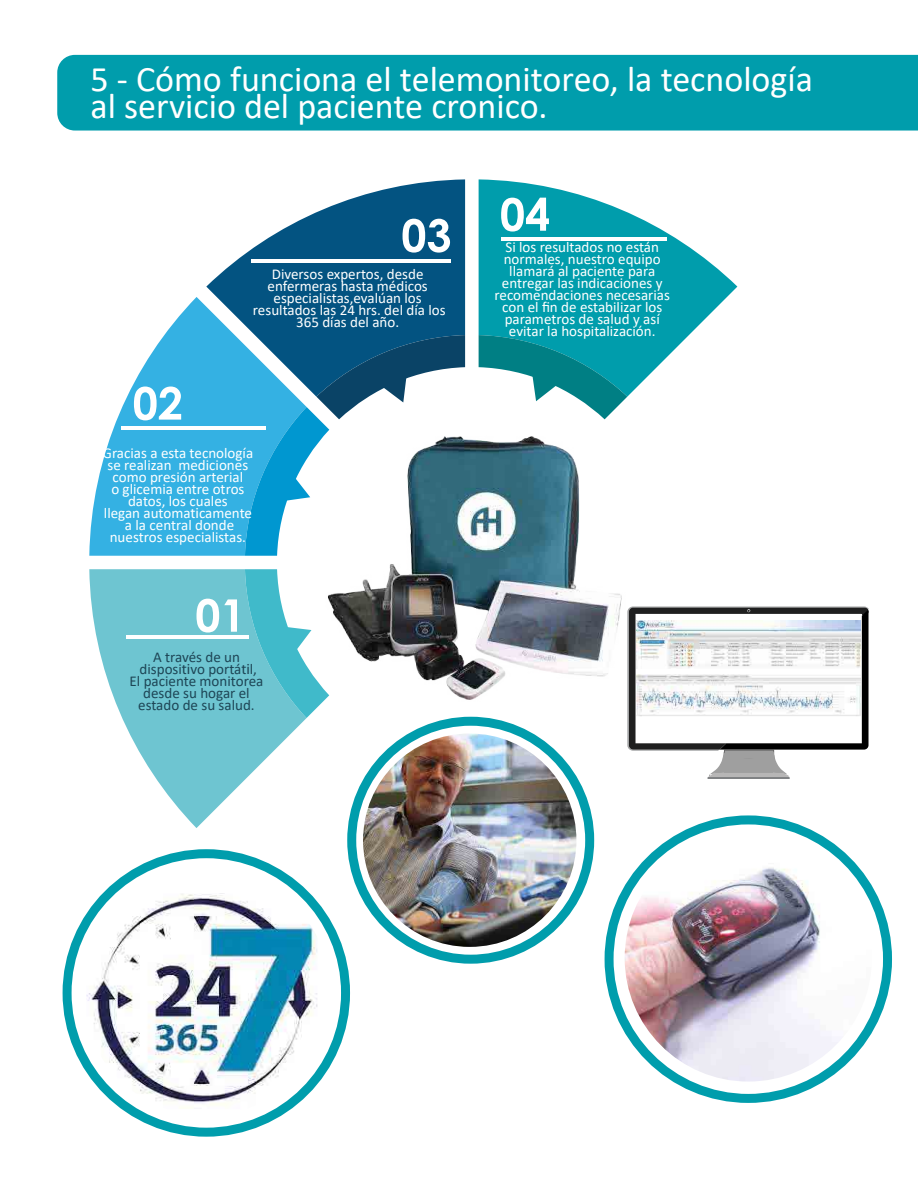
<style>
.page{position:relative;width:918px;height:1188px;background:#fff}
.page>*{position:absolute;margin:0;border:0;box-sizing:border-box;transform-origin:0 0}
.t1{font:36px/27px "Calibri";color:#fff}
.t2{font:15px/12px "Calibri";color:#fff;text-align:center}
.t3{font:15px/12px "Calibri";color:#1e4656;text-align:center}
.s1{font-family:"Myriad Pro"}
</style>
<div class="page">
<div style="left:57px;top:55px;width:861px;height:76px;background:#009dac"></div>
<img style="left:329px;top:419px;width:293px;height:281px">
<svg style="left:89px;top:569px;width:218px;height:259px;fill:#6ec5d1"></svg>
<svg style="left:89px;top:297px;width:156px;height:259px;fill:#34b1e3"></svg>
<svg style="left:206px;top:179px;width:259px;height:218px;fill:#035381"></svg>
<svg style="left:479px;top:179px;width:258px;height:218px;fill:#009dac"></svg>
<svg style="left:479px;top:335px;width:148px;height:84px"></svg>
<svg style="left:245px;top:335px;width:220px;height:221px"></svg>
<svg style="left:245px;top:569px;width:84px;height:149px"></svg>
<svg style="left:197px;top:599px;width:40px;height:34px"></svg>
<hr style="left:126px;top:635px;width:123px;height:3px;background:#fff">
<svg style="left:134px;top:387px;width:47px;height:33px"></svg>
<hr style="left:121px;top:426px;width:144px;height:4px;background:#fff">
<svg style="left:403px;top:219px;width:47px;height:34px"></svg>
<hr style="left:251px;top:259px;width:200px;height:4px;background:#fff">
<svg style="left:501px;top:198px;width:48px;height:34px"></svg>
<hr style="left:501px;top:237px;width:165px;height:4px;background:#fff">
<img style="left:86px;top:894px;width:240px;height:215px">
<div style="left:63px;top:849px;width:287px;height:288px;border:9px solid #009dac;border-radius:50%"></div>
<div style="left:347px;top:717px;width:247px;height:247px;border:9px solid #009dac;border-radius:50%"></div>
<img style="left:625px;top:834px;width:247px;height:248px;border-radius:124px">
<div style="left:605px;top:815px;width:287px;height:288px;border:9px solid #009dac;border-radius:50%"></div>
<svg style="left:627px;top:606px;width:242px;height:172px"></svg>
<img style="left:636px;top:620px;width:225px;height:49px">
<img style="left:637px;top:674px;width:224px;height:42px">
<img style="left:363px;top:734px;width:213px;height:213px;border-radius:107px">
<h1 class="t1" style="left:91px;top:65px;width:724px">5 - Cómo funciona el telemonitoreo, la tecnología al servicio del paciente cronico.</h1>
<p class="t2" style="left:253px;top:268px;width:194px">Diversos expertos, desde enfermeras hasta médicos especialistas,evalúan los resultados las 24 hrs. del día los<br>365 días del año.</p>
<p class="t2" style="left:103px;top:447px;width:152px">Gracias a esta tecnología se realizan mediciones como presión arterial<br>o glicemia entre otros datos, los cuales<br>llegan automa<span class="s1">ti</span>camente a la central donde nuestros especialistas.</p>
<p class="t3" style="left:130px;top:651px;width:135px">A través de un disposi<span class="s1">ti</span>vo portá<span class="s1">ti</span>l,<br>El paciente monitorea desde su hogar el estado de su salud.</p>
<p class="t2" style="left:495px;top:241px;width:177px">Si los resultados no están normales, nuestro equipo llamará al paciente para entregar las indicaciones y recomendaciones necesarias con el fin de estabilizar los parametros de salud y así evitar la hospitalización.</p>
</div>
